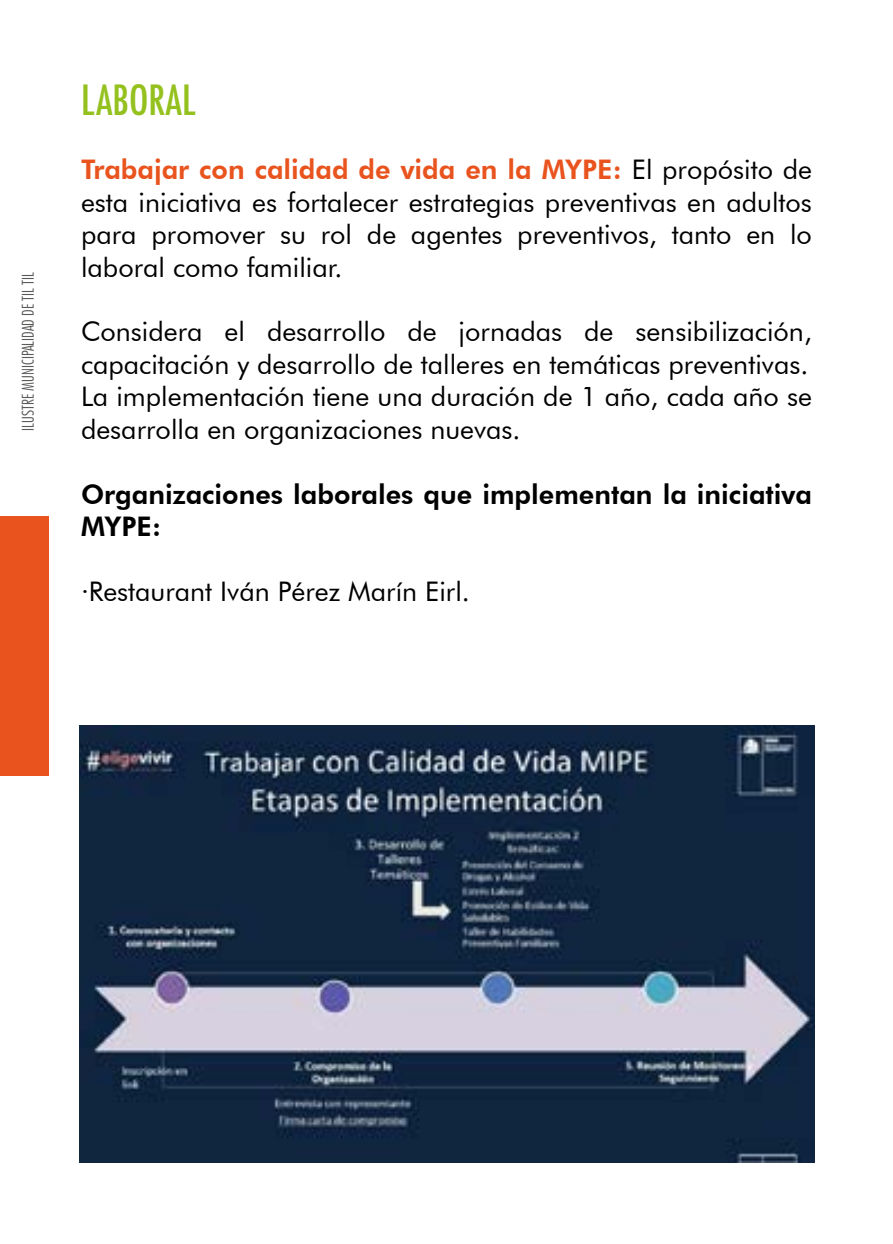
<style>
.page{position:relative;width:893px;height:1244px;background:#fff}
.page>*{position:absolute;margin:0;border:0;box-sizing:border-box;transform-origin:0 0}
.t1{font:500 condensed 40.5px "Futura";color:#95c11f}
.t2{font:27px/32.4px "Futura BT";color:#000;text-align:justify}
.t3{font:800 27px/32.4px "Futura BT";color:#000}
.t4{font:300 condensed 15.75px "Futura";color:#5a5a59}
.s1{font-weight:800;color:#e9531e}
</style>
<div class="page">
<div style="left:0;top:517px;width:49px;height:259px;background:#e9531e"></div>
<img style="left:79px;top:725px;width:735px;height:437px">
<p class="t4" style="left:19px;top:431px;width:160px;rotate:-90deg">ILUSTRE MUNICIPALIDAD DE TIL TIL</p>
<h1 class="t1" style="left:81px;top:74px;width:116px">LABORAL</h1>
<p class="t2" style="left:81px;top:153px;width:732px"><span class="s1">Trabajar con calidad de vida en la MYPE:</span> El propósito de esta iniciativa es fortalecer estrategias preventivas en adultos para promover su rol de agentes preventivos, tanto en lo laboral como familiar.</p>
<p class="t2" style="left:81px;top:315px;width:732px;text-align:left">Considera el desarrollo de jornadas de sensibilización, capacitación y desarrollo de talleres en temáticas preventivas.<br>La implementación tiene una duración de 1 año, cada año se desarrolla en organizaciones nuevas.</p>
<p class="t3" style="left:81px;top:477px;width:732px">Organizaciones laborales que implementan la iniciativa<br>MYPE:</p>
<p class="t2" style="left:81px;top:575px;width:390px">·Restaurant Iván Pérez Marín Eirl.</p>
</div>
